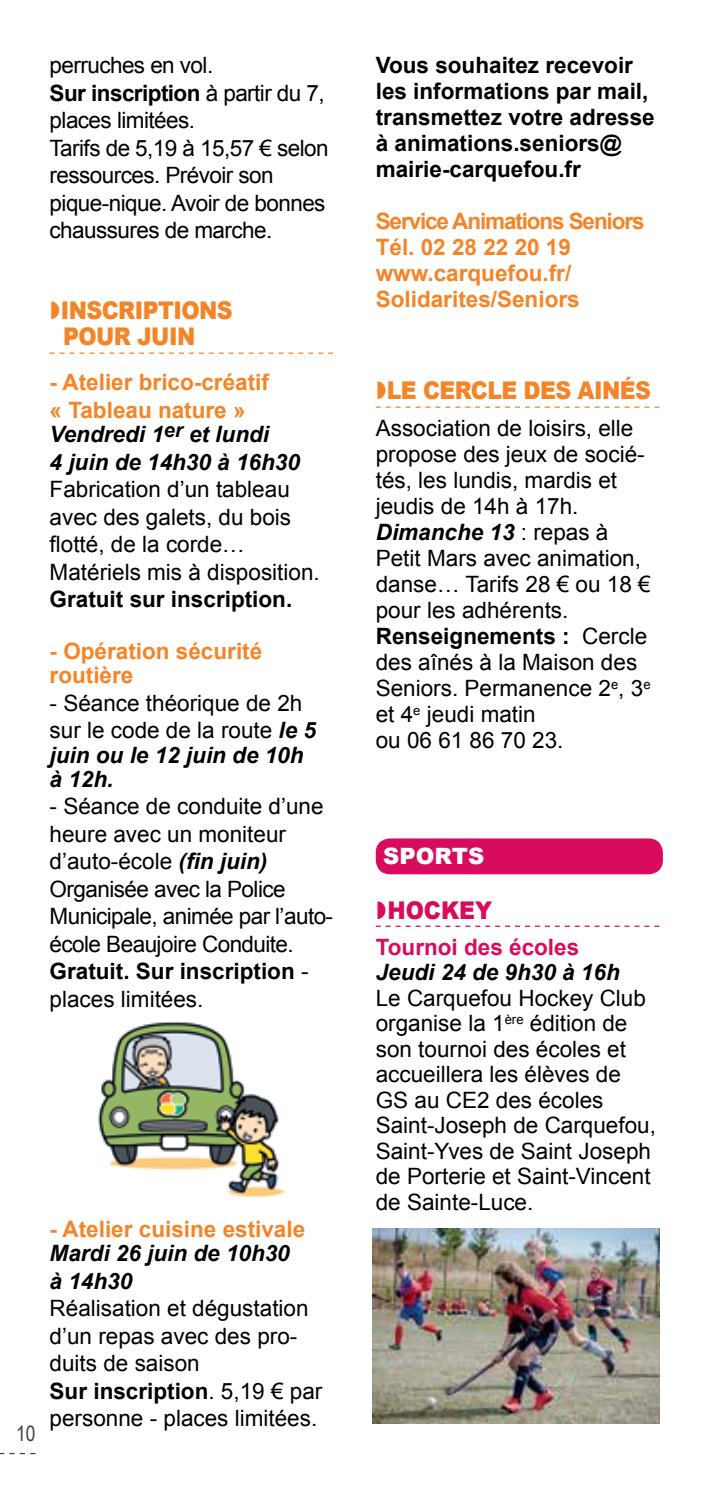
<style>
.page{position:relative;width:709px;height:1489px;background:#fff}
.page>*{position:absolute;margin:0;border:0;box-sizing:border-box;transform-origin:0 0}
.t1{font:900 24.5px/26.2px "Arial";letter-spacing:-.025em;color:#f58427;scale:.9 1}
.t2{font:900 24.5px "Arial";color:#d90b5c;scale:.9 1}
.t3{font:22.5px/26px "Arial";color:#000}
.t4{font:22.5px/27.5px "Arial";letter-spacing:-.025em;color:#000}
.t5{font:700 22.5px/26px "Arial";color:#f58427}
.t6{font:700 22.5px/26px "Arial";color:#000}
.t7{font:italic 700 22.5px/27.5px "Arial";color:#000}
.t8{font:700 22.5px "Arial";color:#d90b5c}
.t9{font:900 22.5px "Arial";color:#fff}
.t10{font:21.25px "Arial Narrow";color:#414042}
.s1{font-weight:700}
.s2{font-weight:700;font-style:italic}
</style>
<div class="page">
<svg style="left:0;top:1452px;width:35px;height:1px"></svg>
<svg style="left:50px;top:352px;width:283px;height:2px"></svg>
<svg style="left:376px;top:406px;width:283px;height:2px"></svg>
<svg style="left:376px;top:925px;width:283px;height:1px"></svg>
<div style="left:376px;top:838px;width:287px;height:36px;background:#d90b5c;border-radius:14px"></div>
<img style="left:372px;top:1228px;width:287px;height:195px">
<img style="left:98px;top:1021px;width:187px;height:176px">
<p class="t4" style="left:50px;top:52px;width:280px">perruches en vol.<br><span class="s1">Sur inscription</span> à partir du 7, places limitées.<br>Tarifs de 5,19 à 15,57 € selon ressources. Prévoir son pique-nique. Avoir de bonnes chaussures de marche.</p>
<p class="t1" style="left:61px;top:296px;width:192px">INSCRIPTIONS<br>POUR JUIN</p>
<p class="t5" style="left:50px;top:369px;width:221px;line-height:27.5px">- Atelier brico-créatif « Tableau nature »</p>
<p class="t7" style="left:50px;top:421px;width:252px">Vendredi 1<sup>er</sup> et lundi<br>4 juin de 14h30 à 16h30</p>
<p class="t3" style="left:50px;top:475px;width:272px;line-height:27.5px">Fabrication d’un tableau avec des galets, du bois flotté, de la corde…<br>Matériels mis à disposition.</p>
<p class="t6" style="left:50px;top:587px;width:244px">Gratuit sur inscription.</p>
<p class="t5" style="left:50px;top:639px;width:214px;line-height:24.2px">- Opération sécurité routière</p>
<p class="t3" style="left:50px;top:689px;width:268px;line-height:27.5px">- Séance théorique de 2h sur le code de la route <span class="s2">le 5</span></p>
<p class="t7" style="left:50px;top:743px;width:255px;line-height:24.2px">juin ou le 12 juin de 10h à 12h.</p>
<p class="t4" style="left:50px;top:792px;width:285px">- Séance de conduite d’une heure avec un moniteur d’auto-école <span class="s2">(fin juin)<br></span>Organisée avec la Police<br>Municipale, animée par l’auto&shy;école Beaujoire Conduite.<br><span class="s1">Gratuit. Sur inscription</span> - places limitées.</p>
<p class="t10" style="left:16px;top:1418px;width:21px">10</p>
<p class="t5" style="left:50px;top:1216px;width:257px">- Atelier cuisine estivale</p>
<p class="t7" style="left:50px;top:1240px;width:242px">Mardi 26 juin de 10h30 à 14h30</p>
<p class="t3" style="left:50px;top:1294px;width:274px;line-height:27.5px">Réalisation et dégustation d’un repas avec des pro&shy;duits de saison<br><span class="s1">Sur inscription</span>. 5,19 € par personne - places limitées.</p>
<p class="t6" style="left:376px;top:53px;width:280px">Vous souhaitez recevoir les informations par mail, transmettez votre adresse à animations.seniors@ mairie-carquefou.fr</p>
<p class="t5" style="left:376px;top:209px;width:270px">Service Animations Seniors<br>Tél. 02 28 22 20 19 www.carquefou.fr/<br>Solidarites/Seniors</p>
<p class="t1" style="left:387px;top:377px;width:295px">LE CERCLE DES AINÉS</p>
<p class="t3" style="left:376px;top:415px;width:276px">Association de loisirs, elle propose des jeux de socié&shy;tés, les lundis, mardis et jeudis de 14h à 17h.<br><span class="s2">Dimanche 13</span> : repas à<br>Petit Mars avec animation, danse… Tarifs 28 € ou 18 € pour les adhérents.<br><span class="s1">Renseignements :</span> Cercle des aînés à la Maison des<br>Seniors. Permanence 2<sup>e</sup>, 3<sup>e </sup>et 4<sup>e</sup> jeudi matin<br>ou 06 61 86 70 23.</p>
<p class="t9" style="left:383px;top:840px;width:103px">SPORTS</p>
<p class="t2" style="left:387px;top:892px;width:118px">HOCKEY</p>
<p class="t8" style="left:376px;top:931px;width:205px">Tournoi des écoles</p>
<p class="t7" style="left:376px;top:959px;width:245px">Jeudi 24 de 9h30 à 16h</p>
<p class="t3" style="left:376px;top:985px;width:282px">Le Carquefou Hockey Club organise la 1<sup>ère</sup> édition de son tournoi des écoles et accueillera les élèves de<br>GS au CE2 des écoles<br>Saint-Joseph de Carquefou,<br>Saint-Yves de Saint Joseph de Porterie et Saint-Vincent de Sainte-Luce.</p>
</div>
